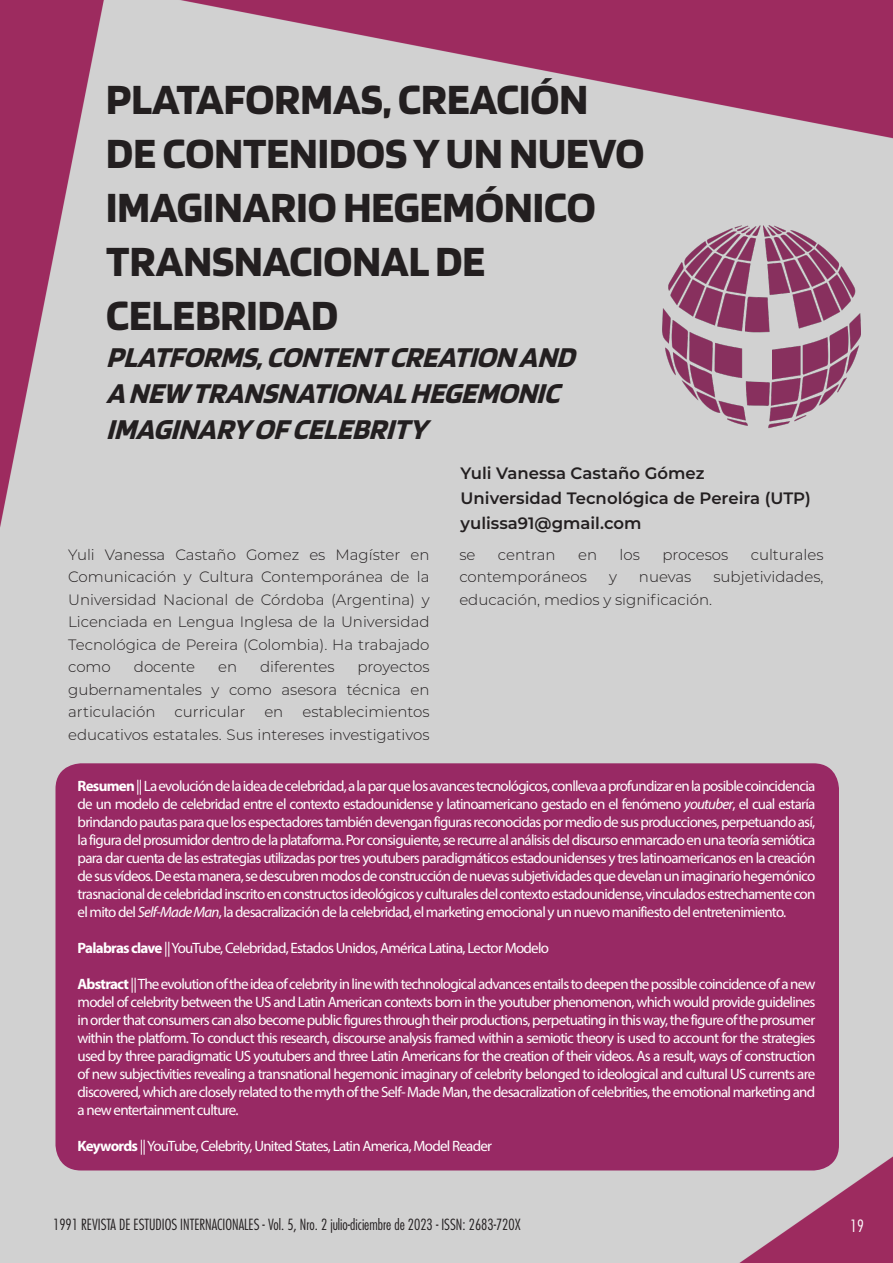
<style>
.page{position:relative;width:893px;height:1263px;background:#fff}
.page>*{position:absolute;margin:0;border:0;box-sizing:border-box;transform-origin:0 0}
.t1{font:700 45px/54px "Blinker";color:#231f20}
.t2{font:italic 700 30px/36px "Blinker";color:#231f20}
.t3{font:600 16.5px "Montserrat";color:#231f20}
.t4{font:300 condensed 16.5px "Futura";color:#fff}
.t5{font:15px/18px "Myriad Pro";letter-spacing:-.05em;color:#fff;text-align:justify}
.t6{font:300 15px/22.5px "Montserrat";color:#231f20;text-align:justify}
.t7{font:300 condensed 15px "Futura";color:#231f20}
.s1{font-weight:700}
.s2{font-style:italic}
</style>
<div class="page">
<img style="left:1px;top:1px;width:891px;height:1261px">
<div style="left:55px;top:763px;width:784px;height:407px;background:#982964;border-radius:26px"></div>
<p class="t1" style="left:106px;top:73px;width:540px">PLATAFORMAS, CREACIÓN<br>DE CONTENIDOS Y UN NUEVO<br>IMAGINARIO HEGEMÓNICO<br>TRANSNACIONAL DE<br>CELEBRIDAD</p>
<p class="t2" style="left:106px;top:340px;width:478px">PLATFORMS,CONTENTCREATION AND<br>A NEW TRANSNATIONALHEGEMONIC<br>IMAGINARY OFCELEBRITY</p>
<p class="t6" style="left:68px;top:542px;width:363px">Yuli Vanessa Castaño Gomez es Magíster en Comunicación y Cultura Contemporánea de la Universidad Nacional de Córdoba (Argentina) y Licenciada en Lengua Inglesa de la Universidad Tecnológica de Pereira (Colombia). Ha trabajado como</p>
<p class="t6" style="left:134px;top:655px;width:63px">docente</p>
<p class="t6" style="left:218px;top:655px;width:21px">en</p>
<p class="t6" style="left:260px;top:655px;width:76px">diferentes</p>
<p class="t6" style="left:68px;top:655px;width:363px;text-indent:289px">proyectos gubernamentales y como asesora técnica en articulación</p>
<p class="t6" style="left:68px;top:700px;width:363px;text-align:right">establecimientos<br>educativos estatales. Sus intereses investigativos</p>
<p class="t6" style="left:175px;top:700px;width:72px">curricular</p>
<p class="t6" style="left:264px;top:700px;width:21px">en</p>
<p class="t3" style="left:461px;top:462px;width:245px">Yuli Vanessa Castaño Gómez</p>
<p class="t3" style="left:461px;top:486px;width:352px">Universidad Tecnológica de Pereira (UTP)</p>
<p class="t3" style="left:461px;top:511px;width:183px">yulissa91@gmail.com</p>
<p class="t6" style="left:459px;top:542px;width:18px">se</p>
<p class="t6" style="left:498px;top:542px;width:59px">centran</p>
<p class="t6" style="left:578px;top:542px;width:21px">en</p>
<p class="t6" style="left:620px;top:542px;width:22px">los</p>
<p class="t6" style="left:662px;top:542px;width:67px">procesos</p>
<p class="t6" style="left:751px;top:542px;width:74px">culturales</p>
<p class="t6" style="left:459px;top:565px;width:129px">contemporáneos</p>
<p class="t6" style="left:609px;top:565px;width:9px">y</p>
<p class="t6" style="left:639px;top:565px;width:54px">nuevas</p>
<p class="t6" style="left:713px;top:565px;width:112px">subjetividades,</p>
<p class="t6" style="left:459px;top:587px;width:254px">educación, medios y significación.</p>
<p class="t5" style="left:78px;top:776px;width:739px"><span class="s1">Resumen</span> || La evolución de la idea de celebridad, a la par que los avances tecnológicos, conlleva a profundizar en la posible coincidencia de un modelo de celebridad entre el contexto estadounidense y latinoamericano gestado en el fenómeno <span class="s2">youtuber</span>, el cual estaría brindando pautas para que los espectadores también devengan figuras reconocidas por medio de sus producciones, perpetuando así, la figura del prosumidor dentro de la plataforma. Por consiguiente, se recurre al análisis del discurso enmarcado en una teoría semiótica para dar cuenta de las estrategias utilizadas por tres youtubers paradigmáticos estadounidenses y tres latinoamericanos en la creación de sus vídeos. De esta manera, se descubren modos de construcción de nuevas subjetividades que develan un imaginario hegemónico trasnacional de celebridad inscrito en constructos ideológicos y culturales del contexto estadounidense, vinculados estrechamente con el mito del <span class="s2">Self-Made Man</span>, la desacralización de la celebridad, el marketing emocional y un nuevo manifiesto del entretenimiento.</p>
<p class="t5" style="left:78px;top:938px;width:473px"><span class="s1">Palabras clave</span> || YouTube, Celebridad, Estados Unidos, América Latina, Lector Modelo</p>
<p class="t5" style="left:78px;top:974px;width:739px"><span class="s1">Abstract</span> || The evolution of the idea of celebrity in line with technological advances entails to deepen the possible coincidence of a new model of celebrity between the US and Latin American contexts born in the youtuber phenomenon, which would provide guidelines in order that consumers can also become public figures through their productions, perpetuating in this way, the figure of the prosumer within the platform. To conduct this research, discourse analysis framed within a semiotic theory is used to account for the strategies used by three paradigmatic US youtubers and three Latin Americans for the creation of their videos. As a result, ways of construction of new subjectivities revealing a transnational hegemonic imaginary of celebrity belonged to ideological and cultural US currents are discovered, which are closely related to the myth of the Self- Made Man, the desacralization of celebrities, the emotional marketing and a new entertainment culture.</p>
<p class="t5" style="left:78px;top:1136px;width:416px"><span class="s1">Keywords</span> || YouTube, Celebrity, United States, Latin America, Model Reader</p>
<p class="t7" style="left:53px;top:1215px;width:469px">1991 REVISTA DE ESTUDIOS INTERNACIONALES - Vol. 5, Nro. 2 julio-diciembre de 2023 - ISSN: 2683-720X</p>
<p class="t4" style="left:850px;top:1216px;width:15px">19</p>
</div>
